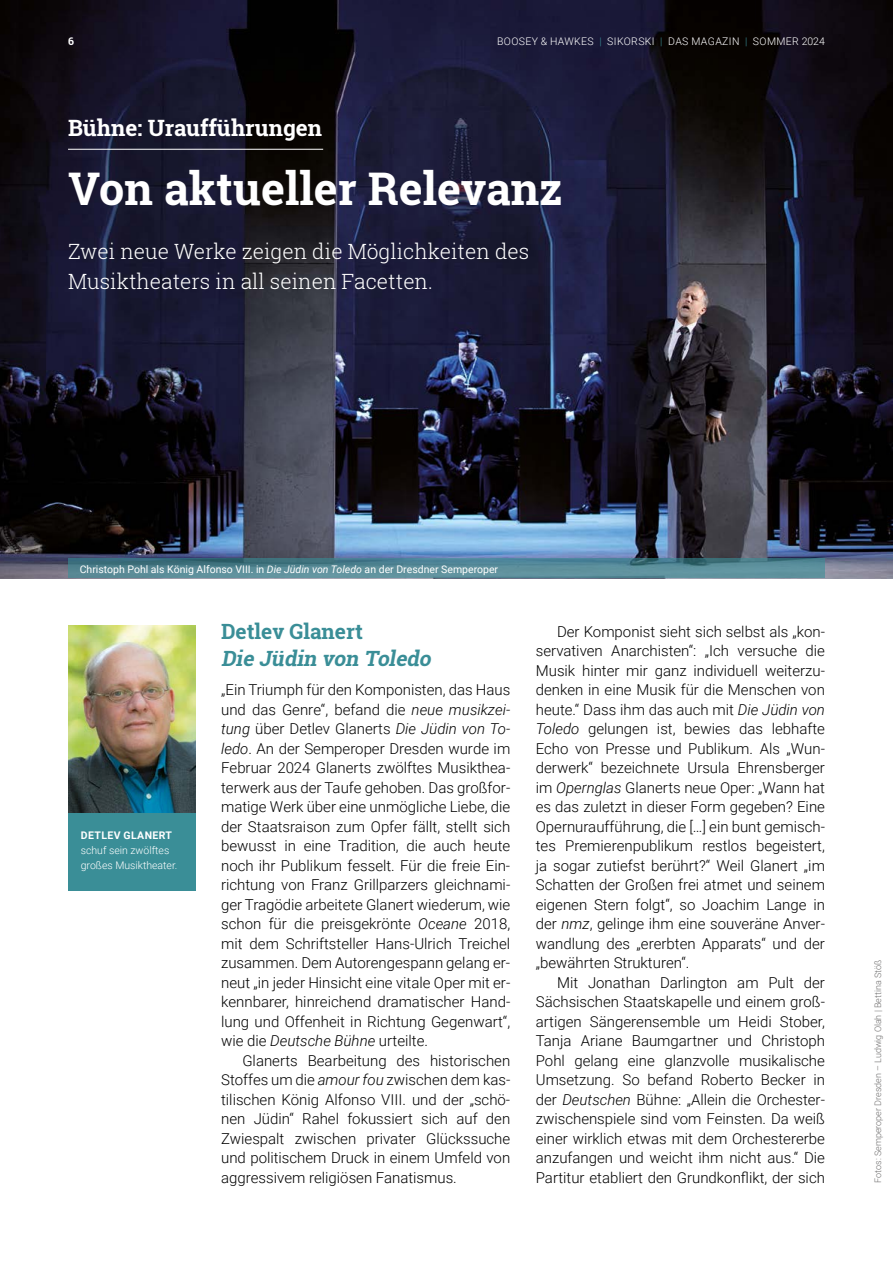
<style>
.page{position:relative;width:893px;height:1263px;background:#fff}
.page>*{position:absolute;margin:0;border:0;box-sizing:border-box;transform-origin:0 0}
.t1{font:700 45px "Roboto Slab";color:#fff}
.t2{font:700 22.5px "Roboto Slab";color:#fff}
.t3{font:300 21px/30px "Roboto Slab";color:#fff}
.t4{font:italic 700 21px "Roboto Slab";color:#3a8e97}
.t5{font:700 21px "Roboto Slab";color:#3a8e97}
.t6{font:300 15px/19.5px "Roboto";color:#000;text-align:justify}
.t7{font:10.5px "Roboto";color:#fff}
.t8{font:300 10.5px "Roboto";letter-spacing:.035em;color:#fff}
.t9{font:300 10.5px/15px "Roboto";color:#fff}
.t10{font:700 10.5px "Roboto";letter-spacing:.035em;color:#fff}
.t11{font:700 10.5px "Roboto Slab";color:#fff}
.t12{font:300 9px "Roboto";color:#706f6f}
.s1{color:#3a8e97}
.s2{font-style:italic}
</style>
<div class="page">
<img style="left:0;top:0;width:893px;height:578px">
<div style="left:68px;top:812px;width:128px;height:78px;background:#3a8e97"></div>
<hr style="left:68px;top:149px;width:255px;height:1px;background:#fff">
<img style="left:68px;top:626px;width:128px;height:186px">
<svg style="left:68px;top:559px;width:757px;height:19px;background:#548794"></svg>
<p class="t11" style="left:68px;top:34px;width:7px">6</p>
<p class="t8" style="left:497px;top:34px;width:329px">BOOSEY &amp; HAWKES <span class="s1">|</span> SIKORSKI <span class="s1">|</span> DAS MAGAZIN <span class="s1">|</span> SOMMER 2024</p>
<h2 class="t2" style="left:68px;top:113px;width:256px">Bühne: Uraufführungen</h2>
<h1 class="t1" style="left:68px;top:157px;width:496px">Von aktueller Relevanz</h1>
<h3 class="t3" style="left:68px;top:236px;width:463px">Zwei neue Werke zeigen die Möglichkeiten des<br>Musiktheaters in all seinen Facetten.</h3>
<p class="t7" style="left:80px;top:562px;width:420px">Christoph Pohl als König Alfonso VIII. in <span class="s2">Die Jüdin von Toledo</span> an der Dresdner Semperoper</p>
<p class="t10" style="left:81px;top:828px;width:93px">DETLEV GLANERT</p>
<p class="t9" style="left:81px;top:842px;width:98px">schuf sein zwölftes großes Musiktheater.</p>
<h3 class="t5" style="left:221px;top:617px;width:143px">Detlev Glanert</h3>
<h3 class="t4" style="left:221px;top:644px;width:216px">Die Jüdin von Toledo</h3>
<p class="t6" style="left:221px;top:680px;width:291px">„Ein Triumph für den Komponisten, das Haus und das Genre“, befand die <span class="s2">neue musikzei&shy;tung</span> über Detlev Glanerts <span class="s2">Die Jüdin von To&shy;ledo</span>. An der Semperoper Dresden wurde im Februar 2024 Glanerts zwölftes Musikthea&shy;terwerk aus der Taufe gehoben. Das großfor&shy;matige Werk über eine unmögliche Liebe, die der Staatsraison zum Opfer fällt, stellt sich bewusst in eine Tradition, die auch heute noch ihr Publikum fesselt. Für die freie Ein&shy;richtung von Franz Grillparzers gleichnami&shy;ger Tragödie arbeitete Glanert wiederum, wie schon für die preisgekrönte <span class="s2">Oceane</span> 2018, mit dem Schriftsteller Hans-Ulrich Treichel zusammen. Dem Autorengespann gelang er&shy;neut „in jeder Hinsicht eine vitale Oper mit er&shy;kennbarer, hinreichend dramatischer Hand&shy;lung und Offenheit in Richtung Gegenwart“, wie die <span class="s2">Deutsche Bühne</span> urteilte.</p>
<p class="t6" style="left:221px;top:1050px;width:291px;text-indent:21px">Glanerts Bearbeitung des historischen Stoffes um die <span class="s2">amour fou</span> zwischen dem kas&shy;tilischen König Alfonso VIII. und der „schö&shy;nen Jüdin“ Rahel fokussiert sich auf den Zwiespalt zwischen privater Glückssuche und politischem Druck in einem Umfeld von aggressivem religiösen Fanatismus.</p>
<p class="t6" style="left:536px;top:621px;width:291px;text-indent:21px">Der Komponist sieht sich selbst als „kon&shy;servativen Anarchisten“: „Ich versuche die Musik hinter mir ganz individuell weiterzu&shy;denken in eine Musik für die Menschen von heute.“ Dass ihm das auch mit <span class="s2">Die Jüdin von Toledo</span> gelungen ist, bewies das lebhafte Echo von Presse und Publikum. Als „Wun&shy;derwerk“ bezeichnete Ursula Ehrensberger im <span class="s2">Opernglas</span> Glanerts neue Oper: „Wann hat es das zuletzt in dieser Form gegeben? Eine Opernuraufführung, die […] ein bunt gemisch&shy;tes Premierenpublikum restlos begeistert, ja sogar zutiefst berührt?“ Weil Glanert „im Schatten der Großen frei atmet und seinem eigenen Stern folgt“, so Joachim Lange in der <span class="s2">nmz</span>, gelinge ihm eine souveräne Anver&shy;wandlung des „ererbten Apparats“ und der „bewährten Strukturen“.</p>
<p class="t6" style="left:536px;top:972px;width:291px;text-indent:21px">Mit Jonathan Darlington am Pult der Sächsischen Staatskapelle und einem groß&shy;artigen Sängerensemble um Heidi Stober, Tanja Ariane Baumgartner und Christoph Pohl gelang eine glanzvolle musikalische Umsetzung. So befand Roberto Becker in der <span class="s2">Deutschen</span> Bühne: „Allein die Orchester&shy;zwischenspiele sind vom Feinsten. Da weiß einer wirklich etwas mit dem Orchestererbe anzufangen und weicht ihm nicht aus.“ Die Partitur etabliert den Grundkonflikt, der sich</p>
<p class="t12" style="left:872px;top:1183px;width:225px;rotate:-90deg">Fotos: Semperoper Dresden – Ludwig Olah | Bettina Stöß</p>
</div>
